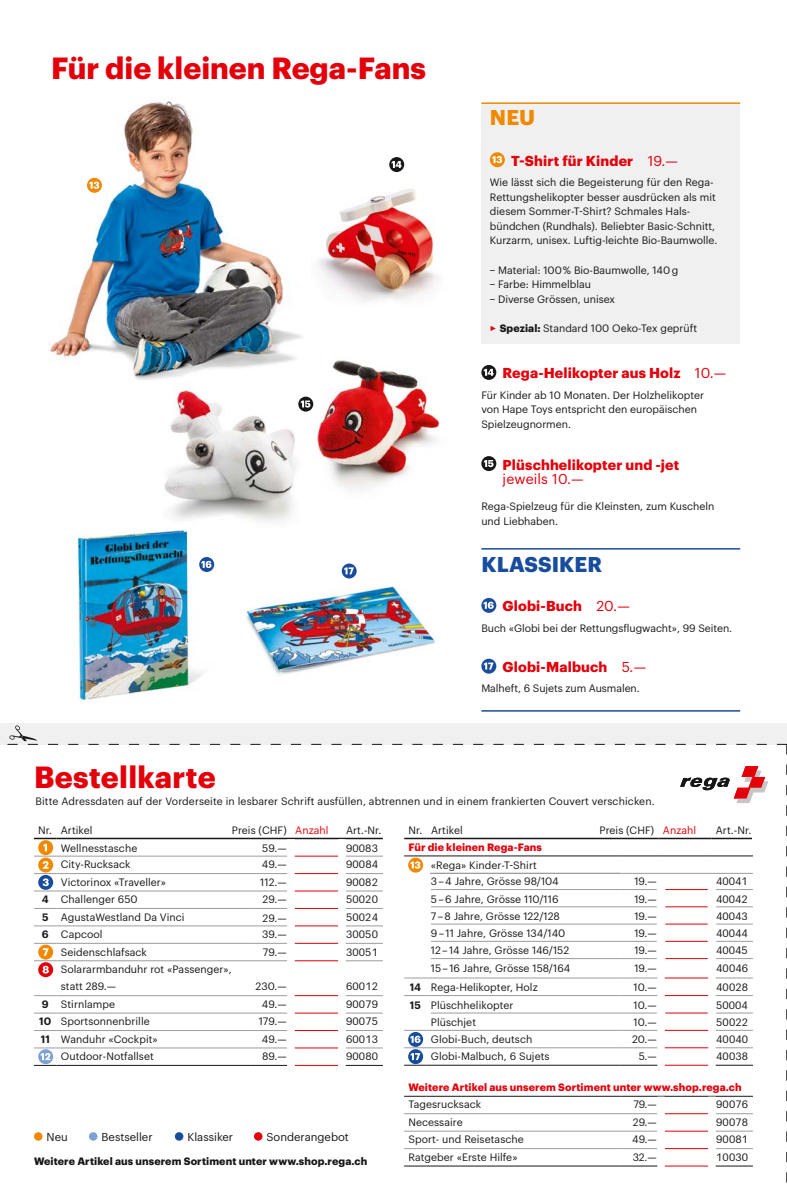
<style>
.page{position:relative;width:787px;height:1191px;background:#fff}
.page>*{position:absolute;margin:0;border:0;box-sizing:border-box;transform-origin:0 0}
.t1{font:700 30px "Graphik";color:#e3000b}
.t2{font:700 21px "Graphik";letter-spacing:.005em;color:#184c9d}
.t3{font:700 21px "Graphik";color:#f18900}
.t4{font:700 14.1px/14.5px "Graphik";letter-spacing:.01em;color:#e3000b}
.t5{font:11.25px "Graphik";color:#181716}
.t6{font:10.5px/17.2px "Graphik";letter-spacing:.005em;color:#181716}
.t7{font:700 10.5px/18.5px "Graphik";letter-spacing:.01em;color:#e3000b}
.t8{font:700 10.5px "Graphik";letter-spacing:.01em;color:#181716}
.s1{font-weight:400}
.s2{color:#e3000b}
.s3{font-weight:700}
.s4{font-weight:600;color:#181716}
.s5{font-weight:400;color:#181716}
.s6{font-weight:600}
</style>
<div class="page">
<img style="left:313px;top:360px;width:127px;height:131px">
<img style="left:164px;top:390px;width:142px;height:132px">
<img style="left:331px;top:169px;width:107px;height:133px">
<div style="left:481px;top:103px;width:259px;height:241px;background:#f0f0f0"></div>
<div style="left:0;top:723px;width:787px;height:21px;background:#f0f0f0"></div>
<hr style="left:481px;top:102px;width:259px;height:2px;background:#f18900">
<hr style="left:481px;top:548px;width:259px;height:1px;background:#184c9d">
<hr style="left:481px;top:710px;width:259px;height:1px;background:#184c9d">
<svg style="left:490px;top:152px;width:15px;height:15px"></svg>
<svg style="left:492px;top:156px;width:10px;height:7px"></svg>
<svg style="left:481px;top:365px;width:15px;height:15px"></svg>
<svg style="left:484px;top:369px;width:10px;height:7px"></svg>
<svg style="left:481px;top:456px;width:15px;height:15px"></svg>
<svg style="left:484px;top:460px;width:9px;height:7px"></svg>
<svg style="left:481px;top:598px;width:15px;height:15px"></svg>
<svg style="left:483px;top:601px;width:10px;height:8px"></svg>
<svg style="left:481px;top:658px;width:15px;height:15px"></svg>
<svg style="left:484px;top:662px;width:9px;height:7px"></svg>
<svg style="left:0;top:725px;width:787px;height:458px"></svg>
<img style="left:50px;top:101px;width:281px;height:280px">
<img style="left:77px;top:519px;width:145px;height:182px">
<svg style="left:87px;top:178px;width:15px;height:15px"></svg>
<svg style="left:89px;top:182px;width:10px;height:7px"></svg>
<svg style="left:298px;top:397px;width:15px;height:14px"></svg>
<svg style="left:301px;top:400px;width:9px;height:7px"></svg>
<svg style="left:199px;top:557px;width:15px;height:15px"></svg>
<svg style="left:201px;top:561px;width:10px;height:7px"></svg>
<div style="left:389px;top:157px;width:15px;height:15px;background:#181716;border-radius:50%"></div>
<svg style="left:391px;top:161px;width:10px;height:7px"></svg>
<img style="left:246px;top:575px;width:191px;height:101px">
<svg style="left:342px;top:563px;width:15px;height:15px"></svg>
<svg style="left:344px;top:567px;width:10px;height:7px"></svg>
<h3 class="t1" style="left:51px;top:45px;width:376px">Für die kleinen Rega-Fans</h3>
<p class="t3" style="left:490px;top:101px;width:47px">NEU</p>
<h4 class="t4" style="left:511px;top:152px;width:168px">T-Shirt für Kinder <span class="s1">19.—</span></h4>
<p class="t6" style="left:490px;top:174px;width:229px;line-height:14.7px">Wie lässt sich die Begeisterung für den Rega-Rettungshelikopter besser ausdrücken als mit diesem Sommer-T-Shirt? Schmales Hals&shy;bündchen (Rundhals). Beliebter Basic-Schnitt, Kurzarm, unisex. Luftig-leichte Bio-Baumwolle.</p>
<p class="t6" style="left:490px;top:260px;width:190px">− Material: 100 % Bio-Baumwolle, 140 g</p>
<p class="t6" style="left:490px;top:275px;width:103px">− Farbe: Himmelblau</p>
<p class="t6" style="left:490px;top:290px;width:127px">− Diverse Grössen, unisex</p>
<p class="t6" style="left:490px;top:319px;width:209px"><span class="s2">✓</span> <span class="s3">Spezial:</span> Standard 100 Oeko-Tex geprüft</p>
<h4 class="t4" style="left:502px;top:365px;width:225px">Rega-Helikopter aus Holz <span class="s1">10.—</span></h4>
<p class="t6" style="left:481px;top:387px;width:224px;line-height:14.5px">Für Kinder ab 10 Monaten. Der Holzhelikopter von Hape Toys entspricht den europäischen<br>Spielzeugnormen.</p>
<h4 class="t4" style="left:502px;top:456px;width:178px">Plüschhelikopter und -jet <span class="s1">jeweils 10.—</span></h4>
<p class="t6" style="left:481px;top:498px;width:234px;line-height:14.7px">Rega-Spielzeug für die Kleinsten, zum Kuscheln und Liebhaben.</p>
<h2 class="t2" style="left:481px;top:548px;width:122px">KLASSIKER</h2>
<h4 class="t4" style="left:502px;top:597px;width:129px">Globi-Buch <span class="s1">20.—</span></h4>
<p class="t6" style="left:481px;top:618px;width:252px">Buch «Globi bei der Rettungsflugwacht», 99 Seiten.</p>
<h4 class="t4" style="left:502px;top:658px;width:145px">Globi-Malbuch <span class="s1">5.—</span></h4>
<p class="t6" style="left:481px;top:679px;width:160px">Malheft, 6 Sujets zum Ausmalen.</p>
<p class="t1" style="left:34px;top:753px;width:183px">Bestellkarte</p>
<p class="t6" style="left:35px;top:791px;width:620px">Bitte Adressdaten auf der Vorderseite in lesbarer Schrift ausfüllen, abtrennen und in einem frankierten Couvert verschicken.</p>
<p class="t7" style="left:408px;top:836px;width:135px">Für die kleinen Rega-Fans<br><span class="s4">13</span> <span class="s5">«Rega» Kinder-T-Shirt</span></p>
<p class="t6" style="left:431px;top:872px;width:141px">3 – 4 Jahre, Grösse 98/104<br>5 – 6 Jahre, Grösse 110/116<br>7 – 8 Jahre, Grösse 122/128<br>9 – 11 Jahre, Grösse 134/140<br>12 – 14 Jahre, Grösse 146/152<br>15 – 16 Jahre, Grösse 158/164</p>
<p class="t6" style="left:634px;top:872px;width:24px;text-align:justify">19.— 19.— 19.— 19.— 19.— 19.—</p>
<p class="t6" style="left:716px;top:872px;width:33px;text-align:justify">40041<br>40042<br>40043<br>40044<br>40045<br>40046</p>
<p class="t6" style="left:409px;top:978px;width:130px"><span class="s6">14</span> Rega-Helikopter, Holz</p>
<p class="t6" style="left:633px;top:978px;width:25px">10.—</p>
<p class="t6" style="left:716px;top:978px;width:33px">40028</p>
<p class="t6" style="left:431px;top:995px;width:84px;text-indent:-21px"><span class="s6">15</span> Plüschhelikopter<br>Plüschjet</p>
<p class="t6" style="left:633px;top:995px;width:25px">10.—<br>10.—</p>
<p class="t6" style="left:716px;top:995px;width:33px">50004<br>50022</p>
<p class="t6" style="left:409px;top:1029px;width:124px"><span class="s6">16</span> Globi-Buch, deutsch</p>
<p class="t6" style="left:632px;top:1029px;width:26px">20.—</p>
<p class="t6" style="left:716px;top:1029px;width:33px">40040</p>
<p class="t6" style="left:410px;top:1046px;width:141px"><span class="s6">17</span> Globi-Malbuch, 6 Sujets</p>
<p class="t6" style="left:638px;top:1046px;width:20px">5.—</p>
<p class="t6" style="left:716px;top:1046px;width:33px">40038</p>
<p class="t7" style="left:408px;top:1077px;width:335px;line-height:17.4px">Weitere Artikel aus unserem Sortiment unter www.shop.rega.ch<br><span class="s5">Tagesrucksack</span></p>
<p class="t6" style="left:38px;top:821px;width:56px">Nr. Artikel</p>
<p class="t6" style="left:232px;top:821px;width:98px">Preis (CHF) <span class="s2">Anzahl</span></p>
<p class="t6" style="left:346px;top:821px;width:37px">Art.-Nr.</p>
<p class="t6" style="left:61px;top:838px;width:78px">Wellnesstasche</p>
<p class="t6" style="left:262px;top:838px;width:26px">59.—</p>
<p class="t6" style="left:346px;top:838px;width:33px">90083</p>
<p class="t6" style="left:42px;top:855px;width:90px"><span class="s6">2</span> City-Rucksack</p>
<p class="t6" style="left:262px;top:855px;width:26px">49.—</p>
<p class="t6" style="left:346px;top:855px;width:33px">90084</p>
<p class="t6" style="left:42px;top:872px;width:126px"><span class="s6">3</span> Victorinox «Traveller»</p>
<p class="t6" style="left:260px;top:872px;width:28px">112.—</p>
<p class="t6" style="left:346px;top:872px;width:33px">900 2</p>
<p class="t6" style="left:42px;top:890px;width:97px"><span class="s6">4</span> Challenger 650</p>
<p class="t6" style="left:262px;top:890px;width:26px">29.—</p>
<p class="t6" style="left:346px;top:890px;width:33px">50020</p>
<p class="t6" style="left:42px;top:907px;width:144px"><span class="s6">5</span> AgustaWestland Da Vinci</p>
<p class="t6" style="left:262px;top:908px;width:26px">29.—</p>
<p class="t6" style="left:346px;top:907px;width:33px">50024</p>
<p class="t6" style="left:42px;top:924px;width:62px"><span class="s6">6</span> Capcool</p>
<p class="t6" style="left:262px;top:924px;width:26px">39.—</p>
<p class="t6" style="left:346px;top:924px;width:33px">30050</p>
<p class="t6" style="left:42px;top:942px;width:106px"><span class="s6">7</span> Seidenschlafsack</p>
<p class="t6" style="left:263px;top:942px;width:25px">79.—</p>
<p class="t6" style="left:346px;top:942px;width:33px">30051</p>
<p class="t6" style="left:61px;top:959px;width:172px;text-indent:-19px"><span class="s6">8</span> Solararmbanduhr rot «Passenger», statt 289.—</p>
<p class="t6" style="left:408px;top:821px;width:56px">Nr. Artikel</p>
<p class="t6" style="left:599px;top:821px;width:98px">Preis (CHF) <span class="s2">Anzahl</span></p>
<p class="t6" style="left:716px;top:821px;width:37px">Art.-Nr.</p>
<p class="t6" style="left:255px;top:977px;width:33px">230.—</p>
<p class="t6" style="left:346px;top:977px;width:33px">60012</p>
<p class="t6" style="left:42px;top:994px;width:75px"><span class="s6">9</span> Stirnlampe</p>
<p class="t6" style="left:262px;top:994px;width:26px">49.—</p>
<p class="t6" style="left:346px;top:994px;width:33px">90079</p>
<p class="t6" style="left:39px;top:1012px;width:112px"><span class="s6">10</span> Sportsonnenbrille</p>
<p class="t6" style="left:259px;top:1012px;width:30px">179.—</p>
<p class="t6" style="left:346px;top:1012px;width:33px">90075</p>
<p class="t6" style="left:41px;top:1029px;width:118px"><span class="s6">11</span> Wanduhr «Cockpit»</p>
<p class="t6" style="left:262px;top:1029px;width:26px">49.—</p>
<p class="t6" style="left:346px;top:1029px;width:33px">60013</p>
<p class="t6" style="left:40px;top:1046px;width:115px"><span class="s6">12</span> Outdoor-Notfallset</p>
<p class="t6" style="left:262px;top:1046px;width:26px">89.—</p>
<p class="t6" style="left:346px;top:1046px;width:33px">90080</p>
<p class="t6" style="left:633px;top:1095px;width:25px">79.—</p>
<p class="t6" style="left:716px;top:1095px;width:33px">90076</p>
<p class="t5" style="left:47px;top:1128px;width:23px">Neu</p>
<p class="t5" style="left:266px;top:1128px;width:84px">Sonderangebot</p>
<p class="t5" style="left:102px;top:1128px;width:53px">Bestseller</p>
<p class="t5" style="left:187px;top:1128px;width:47px">Klassiker</p>
<p class="t8" style="left:34px;top:1152px;width:335px">Weitere Artikel aus unserem Sortiment unter www.shop.rega.ch</p>
<p class="t6" style="left:408px;top:1112px;width:56px">Necessaire</p>
<p class="t6" style="left:633px;top:1112px;width:25px">29.—</p>
<p class="t6" style="left:716px;top:1112px;width:33px">90078</p>
<p class="t6" style="left:408px;top:1130px;width:117px">Sport- und Reisetasche</p>
<p class="t6" style="left:632px;top:1130px;width:26px">49.—</p>
<p class="t6" style="left:716px;top:1130px;width:33px">90081</p>
<p class="t6" style="left:408px;top:1147px;width:111px">Ratgeber «Erste Hilfe»</p>
<p class="t6" style="left:632px;top:1147px;width:26px">32.—</p>
<p class="t6" style="left:716px;top:1147px;width:33px">10030</p>
</div>
